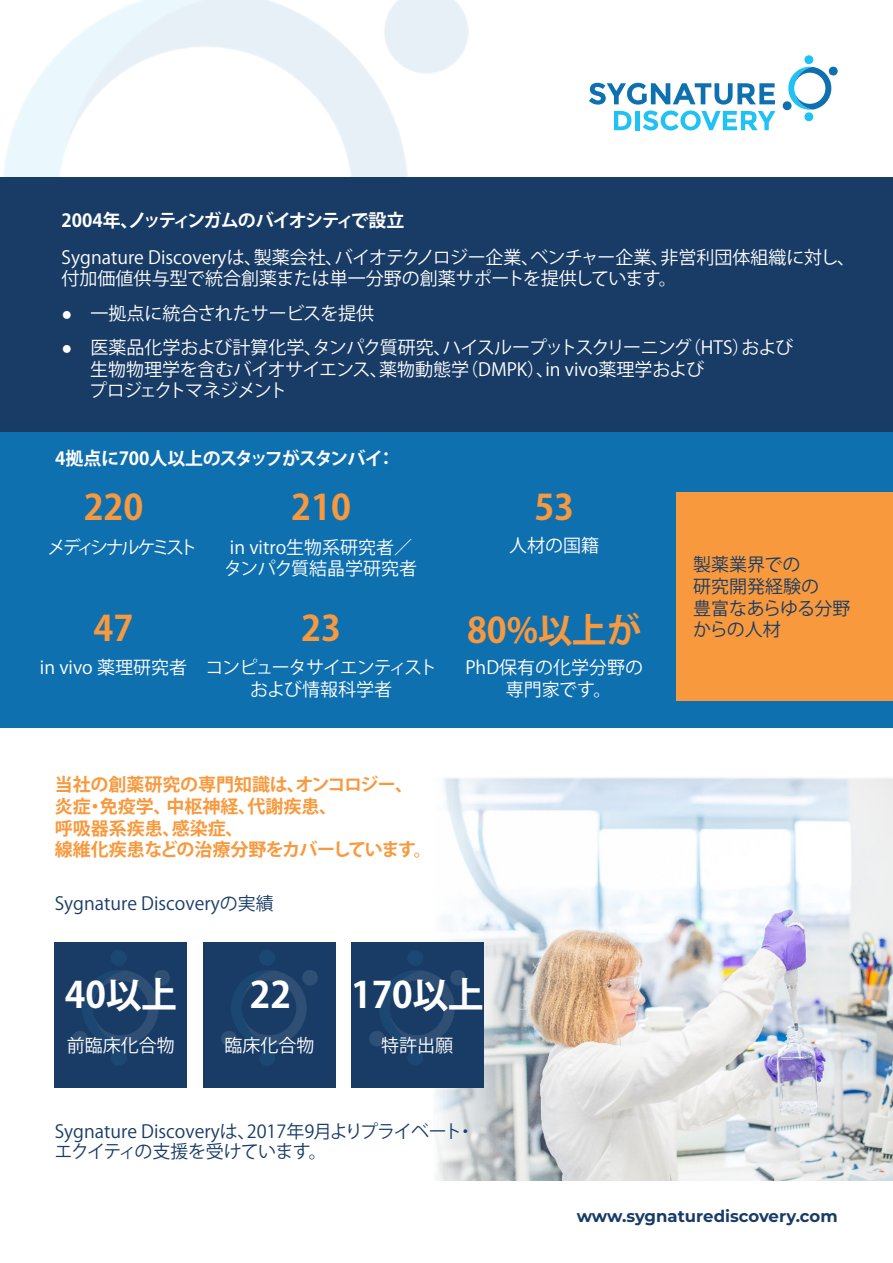
<style>
.page{position:relative;width:893px;height:1263px;background:#fff}
.page>*{position:absolute;margin:0;border:0;box-sizing:border-box;transform-origin:0 0}
.Subtitles{font:700 36px "Koz Go Pr 6 N";letter-spacing:-.005em;color:#fff}
.t1{font:700 34.8px "Koz Go Pr 6 N";color:#f8993d}
.Body{font:18px/21.6px "Koz Go Pr 6 N";color:#fff;text-align:center}
.Blue_body{font:18px/21.6px "Koz Go Pr 6 N";color:#193c66}
.Body-2{font:18px/21.6px "Koz Go Pr 6 N";letter-spacing:-.02em;color:#fff}
.Blue_subtitles{font:700 18px/21.6px "Koz Go Pr 6 N";color:#f8993d}
.Subtitles-2{font:700 18px "Koz Go Pr 6 N";letter-spacing:-.065em;color:#fff}
.Subtitles-3{font:700 18px "Koz Go Pr 6 N";letter-spacing:-.04em;color:#fff}
.Body-3{font:18px/21.6px "Koz Go Pr 6 N";letter-spacing:-.055em;color:#fff;text-align:center}
.Subtitles-4{font:18px "Koz Go Pr 6 N";color:#fff}
.Body-4{font:18px "Koz Go Pr 6 N";letter-spacing:-.2em;color:#fff}
.t2{font:700 16.5px "Montserrat";color:#193c66}
.s1{font-family:"Franklin Gothic";font-weight:800}
</style>
<div class="page">
<img style="left:434px;top:777px;width:459px;height:403px">
<div style="left:0;top:177px;width:893px;height:255px;background:#193c66"></div>
<div style="left:0;top:432px;width:893px;height:296px;background:#0f70b0"></div>
<div style="left:676px;top:492px;width:217px;height:209px;background:#f8993d"></div>
<svg style="left:589px;top:83px;width:186px;height:22px"></svg>
<svg style="left:614px;top:111px;width:17px;height:19px"></svg>
<hr style="left:635px;top:111px;width:4px;height:19px;background:#1fc2f3">
<svg style="left:643px;top:111px;width:132px;height:19px"></svg>
<div style="left:804px;top:55px;width:9px;height:9px;background:#1fc2f3;border-radius:50%"></div>
<svg style="left:782px;top:101px;width:10px;height:10px"></svg>
<svg style="left:788px;top:66px;width:50px;height:56px"></svg>
<div style="left:55px;top:942px;width:132px;height:145px;background:#193c66"></div>
<img style="left:73px;top:951px;width:96px;height:114px">
<div style="left:203px;top:942px;width:132px;height:145px;background:#193c66"></div>
<img style="left:221px;top:951px;width:96px;height:114px">
<div style="left:351px;top:942px;width:133px;height:145px;background:#193c66"></div>
<img style="left:369px;top:951px;width:97px;height:114px">
<p class="Subtitles-2" style="left:62px;top:210px;width:344px">2004年、ノッティンガムのバイオシティで設立</p>
<p class="Body" style="left:62px;top:247px;width:795px;text-align:left">Sygnature Discoveryは、製薬会社、バイオテクノロジー企業、ベンチャー企業、非営利団体組織に対し、付加価値供与型で統合創薬または単一分野の創薬サポートを提供しています。</p>
<p class="Body" style="left:62px;top:303px;width:314px"><span class="s1">●</span> 一拠点に統合されたサービスを提供</p>
<p class="Body-2" style="left:89px;top:337px;width:706px;text-indent:-28px"><span class="s1">●</span> 医薬品化学および計算化学、タンパク質研究、ハイスループットスクリーニング（HTS）および生物物理学を含むバイオサイエンス、薬物動態学（DMPK）、in vivo薬理学および<br>プロジェクトマネジメント</p>
<p class="Subtitles-3" style="left:55px;top:448px;width:341px">4拠点に700人以上のスタッフがスタンバイ：</p>
<p class="t1" style="left:84px;top:488px;width:61px">220</p>
<p class="t1" style="left:291px;top:488px;width:61px">210</p>
<p class="Body-4" style="left:48px;top:537px;width:151px">メディシナルケミスト</p>
<p class="Body" style="left:224px;top:537px;width:195px">in vitro生物系研究者／タンパク質結晶学研究者</p>
<p class="t1" style="left:534px;top:488px;width:41px">53</p>
<p class="Body" style="left:509px;top:535px;width:91px">人材の国籍</p>
<p class="t1" style="left:94px;top:608px;width:41px">47</p>
<p class="t1" style="left:467px;top:611px;width:176px">80%以上が</p>
<p class="t1" style="left:301px;top:608px;width:41px">23</p>
<p class="Body" style="left:40px;top:657px;width:149px">in vivo 薬理研究者</p>
<p class="Body-3" style="left:206px;top:657px;width:233px">コンピュータサイエンティストおよび情報科学者</p>
<p class="Blue_subtitles" style="left:55px;top:774px;width:379px">当社の創薬研究の専門知識は、オンコロジー、炎症・免疫学、中枢神経、代謝疾患、<br>呼吸器系疾患、感染症、<br>線維化疾患などの治療分野をカバーしています。</p>
<p class="Blue_body" style="left:55px;top:893px;width:221px">Sygnature Discoveryの実績</p>
<p class="Body" style="left:465px;top:657px;width:179px">PhD保有の化学分野の専門家です。</p>
<p class="Subtitles" style="left:65px;top:974px;width:114px">40以上</p>
<p class="Subtitles" style="left:351px;top:974px;width:134px">170以上</p>
<p class="Subtitles-4" style="left:224px;top:1035px;width:91px">臨床化合物</p>
<p class="Subtitles-4" style="left:381px;top:1035px;width:73px">特許出願</p>
<p class="Subtitles" style="left:250px;top:974px;width:43px">22</p>
<p class="Subtitles-4" style="left:67px;top:1035px;width:109px">前臨床化合物</p>
<p class="Blue_body" style="left:55px;top:1122px;width:421px;line-height:19.5px">Sygnature Discoveryは、2017年9月よりプライベート・エクイティの支援を受けています。</p>
<p class="Blue_body" style="left:693px;top:554px;width:159px">製薬業界での<br>研究開発経験の<br>豊富なあらゆる分野からの人材</p>
<p class="t2" style="left:577px;top:1205px;width:263px">www.sygnaturediscovery.com</p>
</div>
